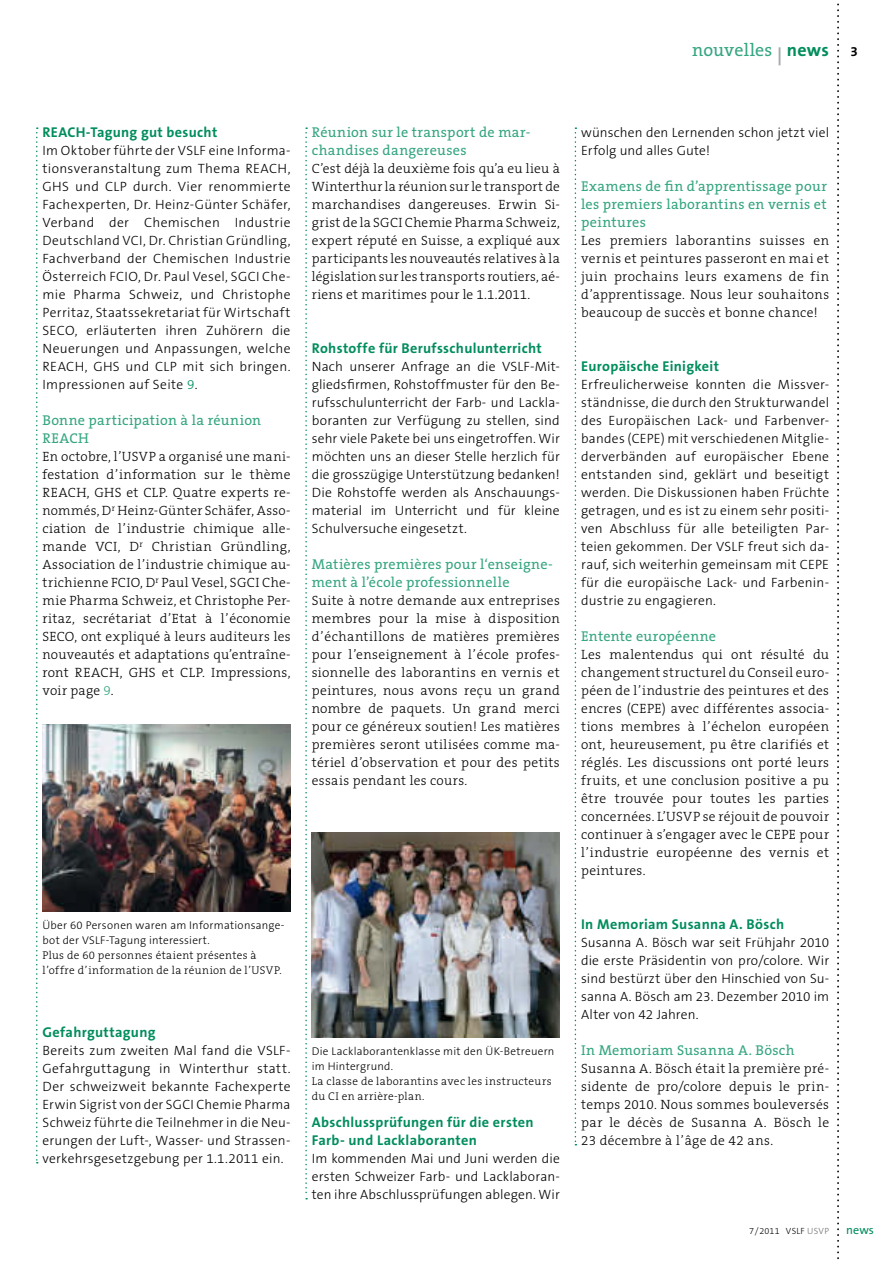
<style>
.page{position:relative;width:893px;height:1263px;background:#fff}
.page>*{position:absolute;margin:0;border:0;box-sizing:border-box;transform-origin:0 0}
.t1{font:18px "The Serif B5 Plain";letter-spacing:.005em;color:#35a582}
.t2{font:14.25px/18px "The Serif B5 Plain";letter-spacing:.02em;color:#35a582}
.t3{font:700 14.25px/18px "The Sans B7";letter-spacing:.02em;color:#008d5c}
.t4{font:300 13.5px/18px "The Serif B3";letter-spacing:.025em;color:#000;text-align:justify}
.t5{font:300 13.5px/18px "The Sans B3";letter-spacing:.015em;color:#000;text-align:justify}
.t6{font:12px "The Sans B5 Plain";color:#008d5c}
.t7{font:300 11.25px/15px "The Serif B3";letter-spacing:.035em;color:#000}
.t8{font:300 11.25px/15px "The Sans B3";letter-spacing:.02em;color:#000}
.t9{font:300 9px "The Sans B3";letter-spacing:.025em;color:#000}
.s1{font-family:"The Sans B7";font-weight:700;color:#a7a9ac}
.s2{font-family:"The Sans B7";font-weight:700;color:#008d5c}
.s3{font-family:"The Sans B7";font-weight:700;font-size:13.5px;color:#000}
.s4{color:#008d5c}
.s5{color:#35a582}
.s6{color:#6d6e71}
</style>
<div class="page">
<svg style="left:837px;top:3px;width:2px;height:1256px"></svg>
<img style="left:43px;top:724px;width:248px;height:187px">
<img style="left:312px;top:832px;width:248px;height:205px">
<svg style="left:36px;top:127px;width:2px;height:1036px"></svg>
<svg style="left:305px;top:127px;width:2px;height:1072px"></svg>
<svg style="left:575px;top:127px;width:1px;height:1018px"></svg>
<h1 class="t1" style="left:692px;top:41px;width:167px">nouvelles <span class="s1">|</span> <span class="s2">news</span> <span class="s3">3</span></h1>
<p class="t3" style="left:43px;top:124px;width:176px">REACH-Tagung gut besucht</p>
<p class="t5" style="left:43px;top:142px;width:250px">Im Oktober führte der VSLF eine Informa&shy;tionsveranstaltung zum Thema REACH, GHS und CLP durch. Vier renommierte Fachexperten, Dr. Heinz-Günter Schäfer, Verband der Chemischen Industrie Deutschland VCI, Dr. Christian Gründling, Fachverband der Chemischen Industrie Österreich FCIO, Dr. Paul Vesel, SGCI Che&shy;mie Pharma Schweiz, und Christophe Perritaz, Staatssekretariat für Wirtschaft SECO, erläuterten ihren Zuhörern die Neuerungen und Anpassungen, welche REACH, GHS und CLP mit sich bringen.<br>Impressionen auf Seite <span class="s4">9</span>.</p>
<p class="t2" style="left:43px;top:412px;width:220px">Bonne participation à la réunion<br>REACH</p>
<p class="t4" style="left:43px;top:448px;width:250px">En octobre, l’USVP a organisé une mani&shy;festation d’information sur le thème REACH, GHS et CLP. Quatre experts re&shy;nommés, D<sup>r</sup> Heinz-Günter Schäfer, Asso&shy;ciation de l’industrie chimique alle&shy;mande VCI, D<sup>r</sup> Christian Gründling, Association de l’industrie chimique au&shy;trichienne FCIO, D<sup>r</sup> Paul Vesel, SGCI Che&shy;mie Pharma Schweiz, et Christophe Per&shy;ritaz, secrétariat d’Etat à l’économie SECO, ont expliqué à leurs auditeurs les nouveautés et adaptations qu’entraîne&shy;ront REACH, GHS et CLP. Impressions, voir page <span class="s5">9</span>.</p>
<p class="t8" style="left:43px;top:919px;width:244px">Über 60 Personen waren am Informationsange&shy;bot der VSLF-Tagung interessiert.</p>
<p class="t7" style="left:43px;top:948px;width:241px">Plus de 60 personnes étaient présentes à l’offre d’information de la réunion de l’USVP.</p>
<p class="t3" style="left:43px;top:1024px;width:114px">Gefahrguttagung</p>
<p class="t5" style="left:43px;top:1042px;width:250px">Bereits zum zweiten Mal fand die VSLF-Gefahrguttagung in Winterthur statt.<br>Der schweizweit bekannte Fachexperte Erwin Sigrist von der SGCI Chemie Pharma Schweiz führte die Teilnehmer in die Neu&shy;erungen der Luft-, Wasser- und Strassen&shy;verkehrsgesetzgebung per 1.1.2011 ein.</p>
<p class="t2" style="left:312px;top:124px;width:220px">Réunion sur le transport de mar&shy;chandises dangereuses</p>
<p class="t4" style="left:312px;top:160px;width:250px">C’est déjà la deuxième fois qu’a eu lieu à Winterthurla réunion surle transport de marchandises dangereuses. Erwin Si&shy;grist de la SGCI Chemie Pharma Schweiz, expert réputé en Suisse, a expliqué aux participants les nouveautés relatives à la législation surles transports routiers, aé&shy;riens et maritimes pour le 1.1.2011.</p>
<p class="t3" style="left:312px;top:340px;width:232px">Rohstoffe für Berufsschulunterricht</p>
<p class="t5" style="left:312px;top:358px;width:250px">Nach unserer Anfrage an die VSLF-Mit&shy;gliedsfirmen, Rohstoffmuster für den Be&shy;rufsschulunterricht der Farb- und Lackla&shy;boranten zur Verfügung zu stellen, sind sehr viele Pakete bei uns eingetroffen. Wir möchten uns an dieser Stelle herzlich für die grosszügige Unterstützung bedanken!<br>Die Rohstoffe werden als Anschauungs&shy;material im Unterricht und für kleine Schulversuche eingesetzt.</p>
<p class="t2" style="left:312px;top:556px;width:242px">Matières premières pour l‘enseigne&shy;ment à l’école professionnelle</p>
<p class="t4" style="left:312px;top:592px;width:250px">Suite à notre demande aux entreprises membres pour la mise à disposition d’échantillons de matières premières pour l’enseignement à l’école profes&shy;sionnelle des laborantins en vernis et peintures, nous avons reçu un grand nombre de paquets. Un grand merci pour ce généreux soutien! Les matières premières seront utilisées comme ma&shy;tériel d’observation et pour des petits essais pendant les cours.</p>
<p class="t8" style="left:312px;top:1045px;width:244px">Die Lacklaborantenklasse mit den ÜK-Betreuern im Hintergrund.</p>
<p class="t7" style="left:312px;top:1074px;width:241px">La classe de laborantins avec les instructeurs du CI en arrière-plan.</p>
<p class="t3" style="left:312px;top:1114px;width:223px">Abschlussprüfungen für die ersten<br>Farb- und Lacklaboranten</p>
<p class="t5" style="left:312px;top:1150px;width:250px">Im kommenden Mai und Juni werden die ersten Schweizer Farb- und Lacklaboran&shy;ten ihre Abschlussprüfungen ablegen. Wir</p>
<p class="t5" style="left:581px;top:124px;width:250px">wünschen den Lernenden schon jetzt viel<br>Erfolg und alles Gute!</p>
<p class="t2" style="left:581px;top:178px;width:247px;text-align:justify">Examens de fin d’apprentissage pour les premiers laborantins en vernis et peintures</p>
<p class="t4" style="left:581px;top:232px;width:250px">Les premiers laborantins suisses en vernis et peintures passeront en mai et juin prochains leurs examens de fin d’apprentissage. Nous leur souhaitons beaucoup de succès et bonne chance!</p>
<p class="t3" style="left:581px;top:358px;width:139px">Europäische Einigkeit</p>
<p class="t5" style="left:581px;top:376px;width:250px">Erfreulicherweise konnten die Missver&shy;ständnisse, die durch den Strukturwandel des Europäischen Lack- und Farbenver&shy;bandes (CEPE) mit verschiedenen Mitglie&shy;derverbänden auf europäischer Ebene entstanden sind, geklärt und beseitigt werden. Die Diskussionen haben Früchte getragen, und es ist zu einem sehr positi&shy;ven Abschluss für alle beteiligten Par&shy;teien gekommen. Der VSLF freut sich da&shy;rauf, sich weiterhin gemeinsam mit CEPE für die europäische Lack- und Farbenin&shy;dustrie zu engagieren.</p>
<p class="t2" style="left:581px;top:628px;width:137px">Entente européenne</p>
<p class="t4" style="left:581px;top:646px;width:250px">Les malentendus qui ont résulté du changement structurel du Conseil euro&shy;péen de l’industrie des peintures et des encres (CEPE) avec différentes associa&shy;tions membres à l’échelon européen ont, heureusement, pu être clarifiés et réglés. Les discussions ont porté leurs fruits, et une conclusion positive a pu être trouvée pour toutes les parties concernées. L’USVP se réjouit de pouvoir continuer à s’engager avec le CEPE pour l’industrie européenne des vernis et peintures.</p>
<p class="t3" style="left:581px;top:916px;width:205px">In Memoriam Susanna A. Bösch</p>
<p class="t5" style="left:581px;top:934px;width:250px">Susanna A. Bösch war seit Frühjahr 2010 die erste Präsidentin von pro/colore. Wir sind bestürzt über den Hinschied von Su&shy;sanna A. Bösch am 23. Dezember 2010 im Alter von 42 Jahren.</p>
<p class="t2" style="left:581px;top:1042px;width:215px">In Memoriam Susanna A. Bösch</p>
<p class="t4" style="left:581px;top:1060px;width:250px">Susanna A. Bösch était la première pré&shy;sidente de pro/colore depuis le prin&shy;temps 2010. Nous sommes bouleversés par le décès de Susanna A. Bösch le 23 décembre à l’âge de 42 ans.</p>
<p class="t9" style="left:749px;top:1226px;width:81px">7/2011 VSLF <span class="s6">USVP</span></p>
<p class="t6" style="left:846px;top:1223px;width:29px">news</p>
</div>
